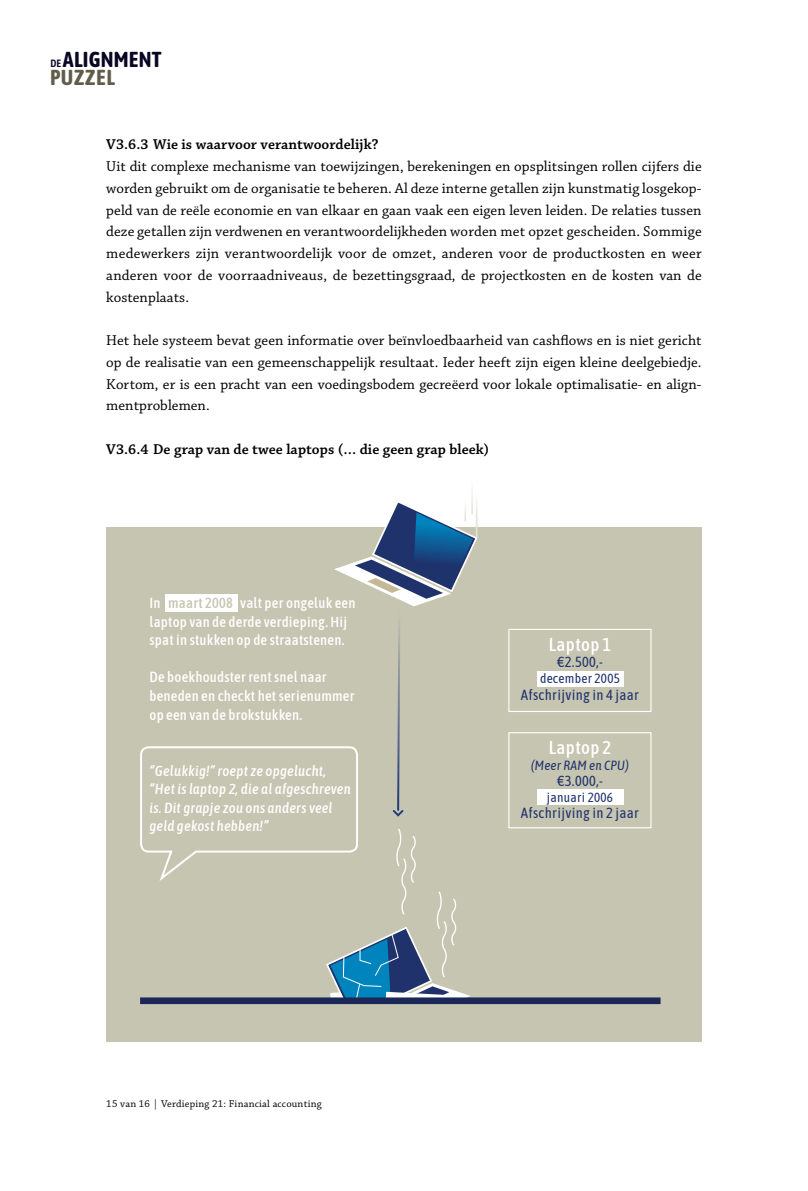
<style>
.page{position:relative;width:808px;height:1191px;background:#fff}
.page>*{position:absolute;margin:0;border:0;box-sizing:border-box;transform-origin:0 0}
.t1{font:700 21.6px/17.5px "Asap Condensed";letter-spacing:.01em;color:#080622}
.t2{font:500 18.6px "Asap Condensed";letter-spacing:.02em;color:#fff}
.t3{font:15px/21.8px "Chaparral Pro";letter-spacing:.005em;color:#000;text-align:justify}
.t4{font:600 15px "Chaparral Pro";letter-spacing:.005em;color:#000}
.t5{font:500 14.7px/18.6px "Asap Condensed";letter-spacing:.015em;color:#fff}
.t6{font:italic 500 14.7px/18.6px "Asap Condensed";letter-spacing:.015em;color:#fff}
.t7{font:14.7px "Asap Condensed";letter-spacing:.02em;color:#1f326c}
.t8{font:13.35px "Asap Condensed";letter-spacing:.02em;color:#1f326c}
.t9{font:italic 13.35px "Asap Condensed";letter-spacing:.02em;color:#1f326c}
.t10{font:10.5px "Chaparral Pro";letter-spacing:.02em;color:#000}
.s1{font-weight:600;font-size:10.5px}
.s2{color:#625c4b}
.s3{color:#c6c5b1}
</style>
<div class="page">
<div style="left:106px;top:527px;width:596px;height:515px;background:#c6c5b1"></div>
<div style="left:537px;top:789px;width:86px;height:16px;background:#fff"></div>
<div style="left:537px;top:671px;width:86px;height:16px;background:#fff"></div>
<div style="left:508px;top:629px;width:143px;height:83px;border:1px solid #fff"></div>
<div style="left:508px;top:732px;width:143px;height:96px;border:1px solid #fff"></div>
<svg style="left:140px;top:488px;width:338px;height:509px"></svg>
<div style="left:140px;top:997px;width:520px;height:7px;background:#1a2757"></div>
<h1 class="t1" style="left:50px;top:50px;width:113px"><span class="s1">DE</span>ALIGNMENT<br><span class="s2">PUZZEL</span></h1>
<p class="t4" style="left:106px;top:136px;width:274px">V3.6.3 Wie is waarvoor verantwoordelijk?</p>
<p class="t3" style="left:106px;top:156px;width:597px">Uit dit complexe mechanisme van toewijzingen, berekeningen en opsplitsingen rollen cijfers die worden gebruikt om de organisatie te beheren. Al deze interne getallen zijn kunstmatig losgekop&shy;peld van de reële economie en van elkaar en gaan vaak een eigen leven leiden. De relaties tussen deze getallen zijn verdwenen en verantwoordelijkheden worden met opzet gescheiden. Sommige medewerkers zijn verantwoordelijk voor de omzet, anderen voor de productkosten en weer anderen voor de voorraadniveaus, de bezettingsgraad, de projectkosten en de kosten van de kostenplaats.</p>
<p class="t3" style="left:106px;top:330px;width:597px">Het hele systeem bevat geen informatie over beïnvloedbaarheid van cashflows en is niet gericht op de realisatie van een gemeenschappelijk resultaat. Ieder heeft zijn eigen kleine deelgebiedje.<br>Kortom, er is een pracht van een voedingsbodem gecreëerd voor lokale optimalisatie- en align&shy;mentproblemen.</p>
<p class="t4" style="left:106px;top:441px;width:385px">V3.6.4 De grap van de twee laptops (… die geen grap bleek)</p>
<p class="t5" style="left:149px;top:592px;width:207px">In <span class="s3">maart 2008</span> valt per ongeluk een laptop van de derde verdieping. Hij spat in stukken op de straatstenen.</p>
<p class="t5" style="left:149px;top:667px;width:207px">De boekhoudster rent snel naar beneden en checkt het serienummer op een van de brokstukken.</p>
<p class="t6" style="left:149px;top:760px;width:203px">“Gelukkig!” roept ze opgelucht, “Het is laptop 2, die al afgeschreven is. Dit grapje zou ons anders veel geld gekost hebben!”</p>
<p class="t10" style="left:106px;top:1097px;width:217px">15 van 16 | Verdieping 21: Financial accounting</p>
<p class="t2" style="left:549px;top:632px;width:64px">Laptop 1</p>
<p class="t7" style="left:557px;top:652px;width:46px">€2.500,-</p>
<p class="t8" style="left:540px;top:669px;width:81px">december 2005</p>
<p class="t7" style="left:521px;top:684px;width:120px">Afschrijving in 4 jaar</p>
<p class="t2" style="left:549px;top:734px;width:64px">Laptop 2</p>
<p class="t9" style="left:531px;top:756px;width:99px">(Meer RAM en CPU)</p>
<p class="t7" style="left:557px;top:770px;width:46px">€3.000,-</p>
<p class="t8" style="left:547px;top:787px;width:67px">januari 2006</p>
<p class="t7" style="left:521px;top:803px;width:120px">Afschrijving in 2 jaar</p>
</div>
